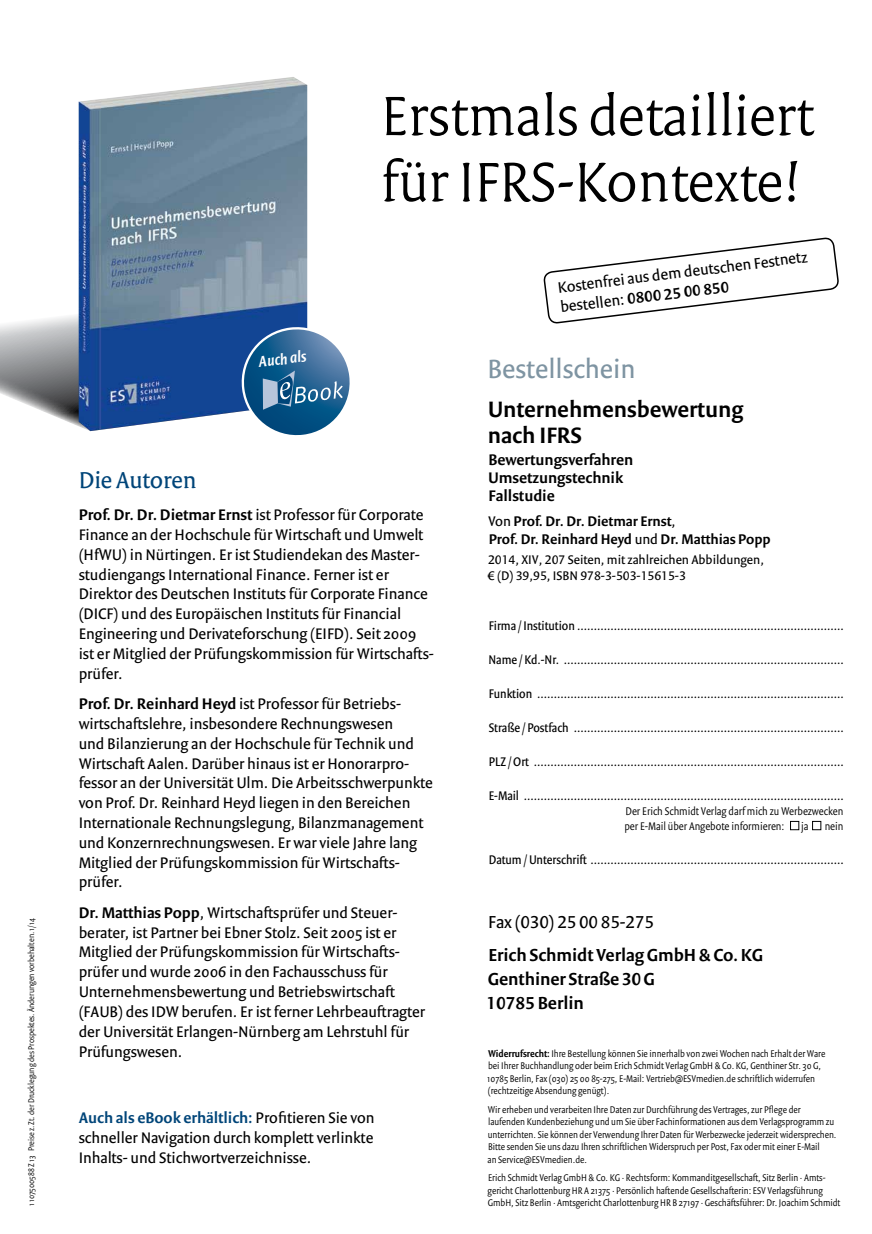
<style>
.page{position:relative;width:872px;height:1234px;background:#fff}
.page>*{position:absolute;margin:0;border:0;box-sizing:border-box;transform-origin:0 0}
.t1{font:300 60px/66px "Versa Pro";letter-spacing:-.005em;color:#000}
.t2{font:28.5px "Versa Sans Pro";color:#7e94a2}
.t3{font:24.75px "Versa Pro";letter-spacing:-.005em;color:#004579}
.t4{font:600 24px/26.4px "Versa Sans Pro";color:#000}
.t5{font:600 18.75px/24px "Versa Sans Pro";color:#000}
.t6{font:18.75px "Versa Sans Pro";color:#000}
.t7{font:16.5px/19.8px "Versa Sans Pro";color:#000}
.t8{font:600 16.5px/18.1px "Versa Sans Pro";color:#000}
.t9{font:italic 600 16.2px "Versa Sans Pro";color:#fff}
.t10{font:600 15px/18px "Versa Sans Pro";color:#000}
.t11{font:13.5px "Versa Sans Con Pro";color:#000}
.t12{font:13.5px/16.2px "Versa Sans Pro";color:#000}
.t13{font:300 12px/15px "Versa Sans Con Pro";color:#000}
.t14{font:300 10.5px/12.6px "Versa Sans Con Pro";color:#000}
.t15{font:300 9px "Versa Sans Con Pro";color:#000}
.s1{font-weight:600}
.s2{font-weight:600;color:#004579}
.s3{font-weight:400}
</style>
<div class="page">
<img style="left:79px;top:77px;width:228px;height:233px">
<svg style="left:0;top:310px;width:350px;height:126px"></svg>
<div style="left:790px;top:820px;width:9px;height:9px;border:1px solid #000"></div>
<div style="left:812px;top:820px;width:9px;height:9px;border:1px solid #000"></div>
<svg style="left:543px;top:237px;width:296px;height:87px"></svg>
<p class="t15" style="left:26px;top:1205px;width:289px;rotate:-90deg">1 107500588 Z 13 Preise z. Zt. der Drucklegung des Prospektes. Änderungen vorbehalten. 1/14</p>
<h1 class="t1" style="left:381px;top:82px;width:434px">Erstmals detailliert für IFRS-Kontexte!</h1>
<p class="t9" style="left:257px;top:352px;width:49px;rotate:-7deg">Auch als</p>
<h3 class="t3" style="left:79px;top:464px;width:119px">Die Autoren</h3>
<p class="t7" style="left:79px;top:504px;width:357px"><span class="s1">Prof. Dr. Dr. Dietmar Ernst</span> ist Professor für Corporate Finance an der Hochschule für Wirtschaft und Umwelt (HfWU) in Nürtingen. Er ist Studiendekan des Master&shy;studiengangs International Finance. Ferner ist er Direktor des Deutschen Instituts für Corporate Finance (DICF) und des Europäischen Instituts für Financial Engineering und Derivateforschung (EIFD). Seit 2009 ist er Mitglied der Prüfungskommission für Wirtschafts&shy;prüfer.</p>
<p class="t7" style="left:79px;top:693px;width:356px"><span class="s1">Prof. Dr. Reinhard Heyd</span> ist Professor für Betriebs&shy;wirtschaftslehre, insbesondere Rechnungswesen<br>und Bilanzierung an der Hochschule für Technik und Wirtschaft Aalen. Darüber hinaus ist er Honorarpro&shy;fessor an der Universität Ulm. Die Arbeitsschwerpunkte von Prof. Dr. Reinhard Heyd liegen in den Bereichen Internationale Rechnungslegung, Bilanzmanagement und Konzernrechnungswesen. Er war viele Jahre lang Mitglied der Prüfungskommission für Wirtschafts&shy;prüfer.</p>
<p class="t7" style="left:79px;top:902px;width:348px"><span class="s1">Dr. Matthias Popp</span>, Wirtschaftsprüfer und Steuer&shy;berater, ist Partner bei Ebner Stolz. Seit 2005 ist er Mitglied der Prüfungskommission für Wirtschafts&shy;prüfer und wurde 2006 in den Fachausschuss für Unternehmensbewertung und Betriebswirtschaft (FAUB) des IDW berufen. Er ist ferner Lehrbeauftragter der Universität Erlangen-Nürnberg am Lehrstuhl für Prüfungswesen.</p>
<p class="t7" style="left:79px;top:1107px;width:297px;text-align:justify"><span class="s2">Auch als eBook erhältlich:</span> Profitieren Sie von schneller Navigation durch komplett verlinkte Inhalts- und Stichwortverzeichnisse.</p>
<p class="t7" style="left:556px;top:277px;width:253px;rotate:-7deg">Kostenfrei aus dem deutschen Festnetz bestellen: <span class="s1">0800 25 00 850</span></p>
<h2 class="t2" style="left:487px;top:351px;width:149px">Bestellschein</h2>
<h3 class="t4" style="left:488px;top:395px;width:257px">Unternehmensbewertung nach IFRS</h3>
<p class="t8" style="left:488px;top:450px;width:147px">Bewertungsverfahren<br>Umsetzungstechnik<br>Fallstudie</p>
<p class="t10" style="left:488px;top:512px;width:284px"><span class="s3">Von</span> Prof. Dr. Dr. Dietmar Ernst<span class="s3">,<br></span>Prof. Dr. Reinhard Heyd <span class="s3">und</span> Dr. Matthias Popp</p>
<p class="t12" style="left:488px;top:551px;width:278px">2014, XIV, 207 Seiten, mit zahlreichen Abbildungen, € (D) 39,95, ISBN 978-3-503-15615-3</p>
<p class="t11" style="left:489px;top:617px;width:357px">Firma /Institution ................................................................................</p>
<p class="t11" style="left:488px;top:651px;width:357px">Name / Kd.-Nr. ....................................................................................</p>
<p class="t11" style="left:489px;top:685px;width:357px">Funktion ............................................................................................</p>
<p class="t11" style="left:489px;top:719px;width:357px">Straße / Postfach .................................................................................</p>
<p class="t11" style="left:489px;top:753px;width:357px">PLZ /Ort .............................................................................................</p>
<p class="t11" style="left:489px;top:787px;width:357px">E-Mail ................................................................................................</p>
<p class="t13" style="left:624px;top:803px;width:220px">Der Erich Schmidt Verlag darf mich zu Werbezwecken per E-Mail über Angebote informieren:</p>
<p class="t13" style="left:801px;top:818px;width:9px">ja</p>
<p class="t13" style="left:824px;top:818px;width:20px">nein</p>
<p class="t11" style="left:489px;top:851px;width:357px">Datum/Unterschrift ............................................................................</p>
<p class="t6" style="left:488px;top:910px;width:167px">Fax (030) 25 00 85-275</p>
<p class="t5" style="left:486px;top:942px;width:278px">Erich Schmidt Verlag GmbH &amp; Co. KG<br>Genthiner Straße 30G<br>10785 Berlin</p>
<p class="t14" style="left:487px;top:1046px;width:340px"><span class="s1">Widerrufsrecht:</span> Ihre Bestellung können Sie innerhalb von zwei Wochen nach Erhalt der Ware bei Ihrer Buchhandlung oder beim Erich Schmidt Verlag GmbH &amp; Co. KG, Genthiner Str. 30 G, 10785 Berlin, Fax (030) 25 00 85-275, E-Mail: Vertrieb@ESVmedien.de schriftlich widerrufen (rechtzeitige Absendung genügt).</p>
<p class="t14" style="left:487px;top:1102px;width:350px">Wir erheben und verarbeiten Ihre Daten zur Durchführung des Vertrages, zur Pflege der laufenden Kundenbeziehung und um Sie über Fachinformationen aus dem Verlagsprogramm zu unterrichten. Sie können der Verwendung Ihrer Daten für Werbezwecke jederzeit widersprechen.<br>Bitte senden Sie uns dazu Ihren schriftlichen Widerspruch per Post, Fax oder mit einer E-Mail<br>an Service@ESVmedien.de.</p>
<p class="t14" style="left:487px;top:1171px;width:354px">Erich Schmidt Verlag GmbH &amp; Co. KG · Rechtsform: Kommanditgesellschaft, Sitz Berlin · Amts&shy;gericht Charlottenburg HR A 21375 · Persönlich haftende Gesellschafterin: ESV Verlagsführung<br>GmbH, Sitz Berlin · Amtsgericht Charlottenburg HR B 27197 · Geschäftsführer: Dr. Joachim Schmidt</p>
</div>
